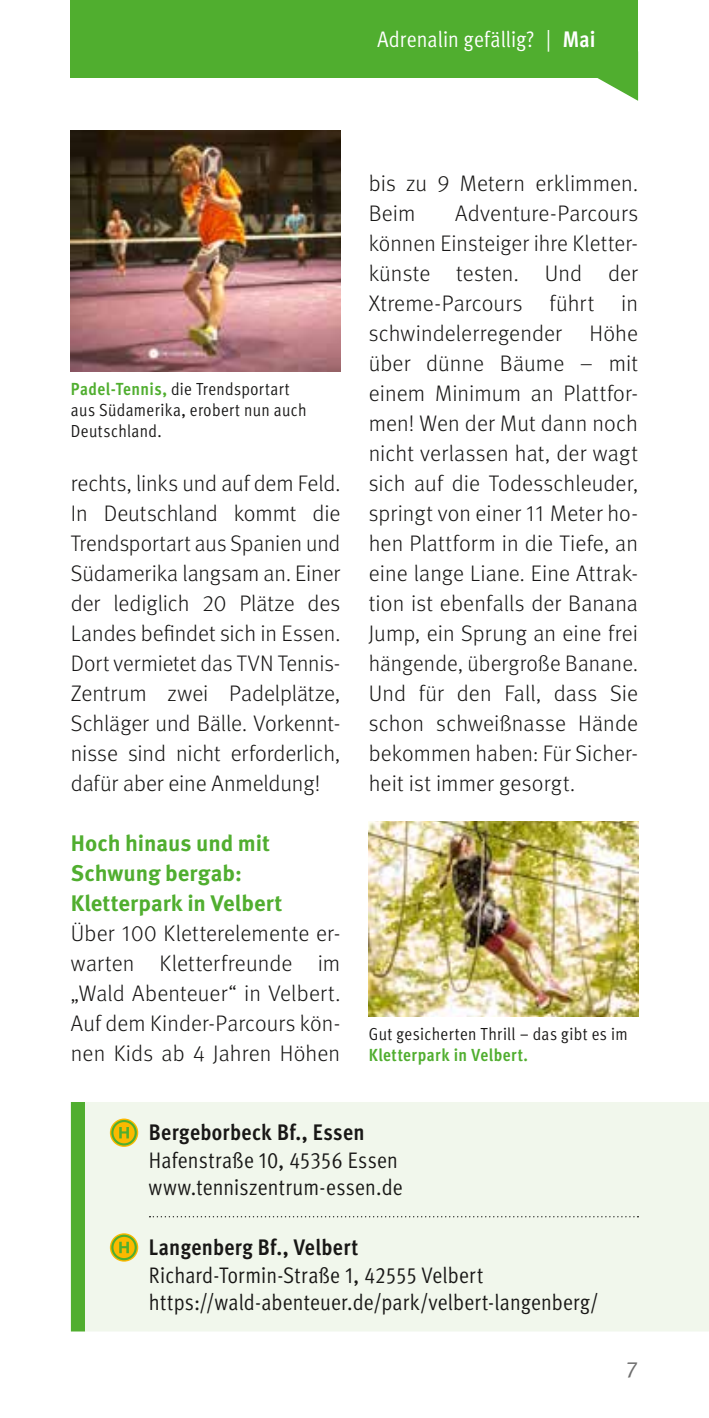
<style>
.page{position:relative;width:709px;height:1418px;background:#fff}
.page>*{position:absolute;margin:0;border:0;box-sizing:border-box;transform-origin:0 0}
.t1{font:300 22.5px/30px "Meta Pro";letter-spacing:.005em;color:#181716}
.t2{font:condensed 22.5px/27.5px "Meta Pro";letter-spacing:.005em;color:#181716}
.t3{font:700 22.5px/30px "Meta Pro";letter-spacing:-.005em;color:#50ae2f}
.t4{font:700 condensed 22.5px "Meta Pro";letter-spacing:.015em;color:#181716}
.t5{font:condensed 22.5px "Meta Pro";letter-spacing:.005em;color:#fff}
.t6{font:22.5px "Meta Pro";color:#6e6e6e}
.t7{font:condensed 17.5px/21.2px "Meta Pro";letter-spacing:.02em;color:#181716}
.t8{font:700 condensed 17.5px "Meta Pro";letter-spacing:.03em;color:#50ae2f}
.s1{font-weight:700}
.s2{font-weight:700;color:#50ae2f}
</style>
<div class="page">
<div style="left:71px;top:0;width:567px;height:78px;background:#50ae2f"></div>
<svg style="left:597px;top:78px;width:41px;height:23px"></svg>
<div style="left:71px;top:1102px;width:14px;height:229px;background:#50ae2f"></div>
<div style="left:85px;top:1102px;width:624px;height:229px;background:#f1f7ec"></div>
<svg style="left:149px;top:1216px;width:489px;height:1px"></svg>
<svg style="left:110px;top:1118px;width:28px;height:28px"></svg>
<svg style="left:119px;top:1126px;width:10px;height:12px"></svg>
<div style="left:111px;top:1119px;width:26px;height:26px;border:2px solid #50ae2f;border-radius:50%"></div>
<svg style="left:110px;top:1233px;width:28px;height:28px"></svg>
<svg style="left:119px;top:1241px;width:10px;height:12px"></svg>
<div style="left:111px;top:1234px;width:26px;height:26px;border:2px solid #50ae2f;border-radius:50%"></div>
<img style="left:71px;top:131px;width:269px;height:240px">
<img style="left:369px;top:821px;width:269px;height:195px">
<p class="t5" style="left:377px;top:23px;width:220px">Adrenalin gefällig? | <span class="s1">Mai</span></p>
<p class="t7" style="left:71px;top:377px;width:237px"><span class="s2">Padel-Tennis,</span> die Trendsportart aus Südamerika, erobert nun auch<br>Deutschland.</p>
<p class="t1" style="left:71px;top:467px;width:271px">rechts, links und auf dem Feld.<br>In Deutschland kommt die<br>Trendsportart aus Spanien und<br>Südamerika langsam an. Einer der lediglich 20 Plätze des<br>Landes befindet sich in Essen.<br>Dort vermietet das TVN Tennis-<br>Zentrum zwei Padelplätze,<br>Schläger und Bälle. Vorkennt&shy;nisse sind nicht erforderlich, dafür aber eine Anmeldung!</p>
<p class="t3" style="left:71px;top:827px;width:213px">Hoch hinaus und mit<br>Schwung bergab:<br>Kletterpark in Velbert</p>
<p class="t1" style="left:71px;top:917px;width:271px">Über 100 Kletterelemente er&shy;warten Kletterfreunde im „Wald Abenteuer“ in Velbert.<br>Auf dem Kinder-Parcours kön&shy;nen Kids ab 4 Jahren Höhen</p>
<p class="t1" style="left:368px;top:167px;width:268px">bis zu 9 Metern erklimmen.<br>Beim</p>
<p class="t1" style="left:369px;top:197px;width:271px;text-align:justify;text-indent:86px">Adventure-Parcours können Einsteiger ihre Kletter&shy;künste testen.</p>
<p class="t1" style="left:369px;top:257px;width:271px;text-indent:176px">Und der<br>Xtreme-Parcours führt in schwindelerregender Höhe über dünne Bäume – mit einem Minimum an Plattfor&shy;men! Wen der Mut dann noch nicht verlassen hat, der wagt sich auf die Todesschleuder, springt von einer 11 Meter ho&shy;hen Plattform in die Tiefe, an eine lange Liane. Eine Attrak&shy;tion ist ebenfalls der Banana<br>Jump, ein Sprung an eine frei hängende, übergroße Banane.<br>Und für den Fall, dass Sie schon schweißnasse Hände bekommen haben: Für Sicher&shy;heit ist immer gesorgt.</p>
<p class="t7" style="left:369px;top:1022px;width:260px">Gut gesicherten Thrill – das gibt es im</p>
<p class="t8" style="left:369px;top:1041px;width:161px">Kletterpark in Velbert.</p>
<p class="t4" style="left:149px;top:1115px;width:217px">Bergeborbeck Bf., Essen</p>
<p class="t2" style="left:149px;top:1144px;width:255px">Hafenstraße 10, 45356 Essen www.tenniszentrum-essen.de</p>
<p class="t4" style="left:149px;top:1230px;width:211px">Langenberg Bf., Velbert</p>
<p class="t2" style="left:149px;top:1259px;width:451px">Richard-Tormin-Straße 1, 42555 Velbert https://wald-abenteuer.de/park/velbert-langenberg/</p>
<p class="t6" style="left:626px;top:1351px;width:13px">7</p>
</div>
